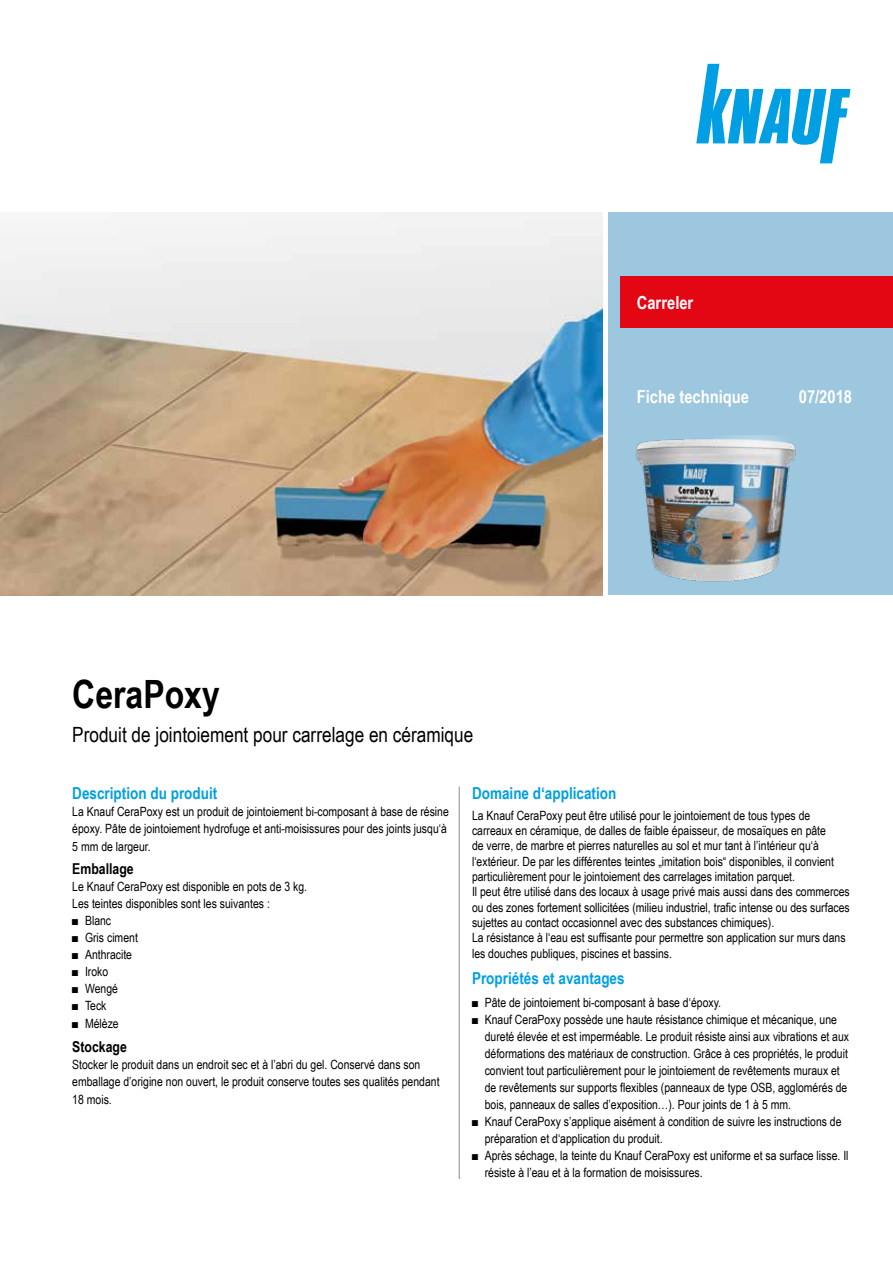
<style>
.page{position:relative;width:893px;height:1263px;background:#fff}
.page>*{position:absolute;margin:0;border:0;box-sizing:border-box;transform-origin:0 0}
.t1{font:700 39px "Arial Narrow";color:#000}
.t2{font:21px "Arial Narrow";color:#000}
.t3{font:700 18px "Arial Narrow";color:#fff}
.t4{font:700 16.5px "Arial Narrow";color:#009fe3}
.t5{font:700 15px "Arial Narrow";color:#000}
.t6{font:12.75px/15.5px "Arial Narrow";color:#000}
</style>
<div class="page">
<img style="left:0;top:213px;width:603px;height:382px">
<div style="left:608px;top:213px;width:285px;height:382px;background:#9dc7de"></div>
<div style="left:621px;top:276px;width:272px;height:52px;background:#e30613"></div>
<img style="left:635px;top:435px;width:161px;height:147px">
<hr style="left:459px;top:787px;width:1px;height:392px;background:#93999c">
<svg style="left:696px;top:64px;width:154px;height:99px"></svg>
<h3 class="t3" style="left:637px;top:289px;width:58px">Carreler</h3>
<h1 class="t1" style="left:72px;top:665px;width:149px">CeraPoxy</h1>
<h2 class="t2" style="left:72px;top:719px;width:403px">Produit de jointoiement pour carrelage en céramique</h2>
<h3 class="t3" style="left:637px;top:383px;width:114px">Fiche technique</h3>
<h3 class="t3" style="left:799px;top:383px;width:55px">07/2018</h3>
<p class="t4" style="left:72px;top:780px;width:147px">Description du produit</p>
<p class="t6" style="left:72px;top:802px;width:378px;line-height:17.5px">La Knauf CeraPoxy est un produit de jointoiement bi-composant à base de résine époxy. Pâte de jointoiement hydrofuge et anti-moisissures pour des joints jusqu‘à<br>5 mm de largeur.</p>
<p class="t5" style="left:72px;top:857px;width:63px">Emballage</p>
<p class="t6" style="left:72px;top:878px;width:236px;line-height:17px">Le Knauf CeraPoxy est disponible en pots de 3 kg.<br>Les teintes disponibles sont les suivantes :</p>
<p class="t6" style="left:72px;top:912px;width:40px">■ Blanc</p>
<p class="t6" style="left:72px;top:929px;width:67px">■ Gris ciment</p>
<p class="t6" style="left:72px;top:946px;width:61px">■ Anthracite</p>
<p class="t6" style="left:72px;top:963px;width:37px">■ Iroko</p>
<p class="t6" style="left:72px;top:980px;width:47px">■ Wengé</p>
<p class="t6" style="left:72px;top:997px;width:36px">■ Teck</p>
<p class="t6" style="left:72px;top:1015px;width:48px">■ Mélèze</p>
<p class="t5" style="left:72px;top:1035px;width:56px">Stockage</p>
<p class="t6" style="left:72px;top:1055px;width:369px;line-height:17.5px">Stocker le produit dans un endroit sec et à l’abri du gel. Conservé dans son emballage d’origine non ouvert, le produit conserve toutes ses qualités pendant<br>18 mois.</p>
<p class="t4" style="left:472px;top:780px;width:146px">Domaine d‘application</p>
<p class="t6" style="left:472px;top:807px;width:379px">La Knauf CeraPoxy peut être utilisé pour le jointoiement de tous types de carreaux en céramique, de dalles de faible épaisseur, de mosaïques en pâte<br>de verre, de marbre et pierres naturelles au sol et mur tant à l’intérieur qu‘à l‘extérieur. De par les différentes teintes „imitation bois“ disponibles, il convient particulièrement pour le jointoiement des carrelages imitation parquet.<br>Il peut être utilisé dans des locaux à usage privé mais aussi dans des commerces ou des zones fortement sollicitées (milieu industriel, trafic intense ou des surfaces sujettes au contact occasionnel avec des substances chimiques).<br>La résistance à l‘eau est suffisante pour permettre son application sur murs dans les douches publiques, piscines et bassins.</p>
<p class="t4" style="left:472px;top:966px;width:154px">Propriétés et avantages</p>
<p class="t6" style="left:472px;top:994px;width:251px">■ Pâte de jointoiement bi-composant à base d‘époxy.</p>
<p class="t6" style="left:485px;top:1011px;width:366px;line-height:17px;text-indent:-13px">■ Knauf CeraPoxy possède une haute résistance chimique et mécanique, une dureté élevée et est imperméable. Le produit résiste ainsi aux vibrations et aux déformations des matériaux de construction. Grâce à ces propriétés, le produit convient tout particulièrement pour le jointoiement de revêtements muraux et de revêtements sur supports flexibles (panneaux de type OSB, agglomérés de bois, panneaux de salles d’exposition…). Pour joints de 1 à 5 mm.</p>
<p class="t6" style="left:485px;top:1113px;width:358px;line-height:17px;text-indent:-13px">■ Knauf CeraPoxy s’applique aisément à condition de suivre les instructions de préparation et d‘application du produit.</p>
<p class="t6" style="left:485px;top:1147px;width:365px;line-height:17px;text-indent:-13px">■ Après séchage, la teinte du Knauf CeraPoxy est uniforme et sa surface lisse. Il résiste à l’eau et à la formation de moisissures.</p>
</div>
